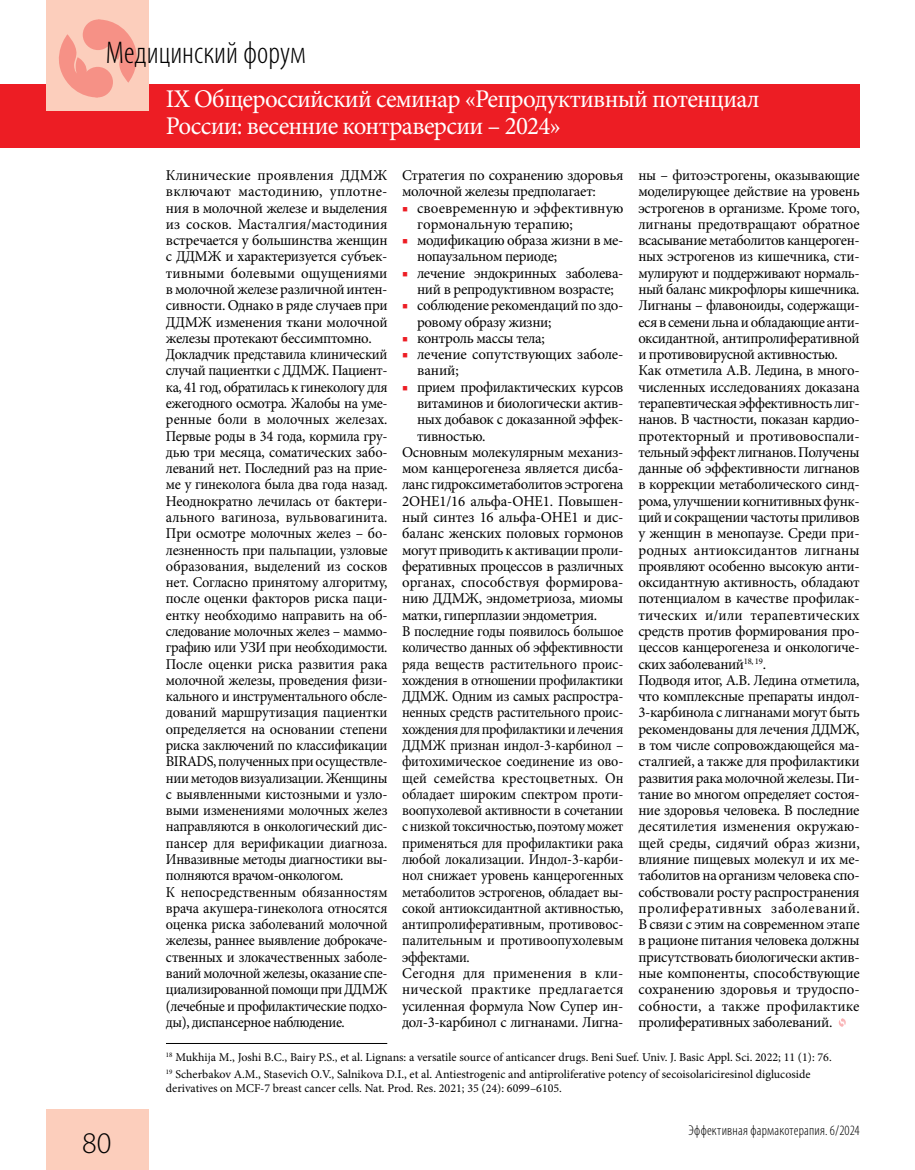
<style>
.page{position:relative;width:915px;height:1170px;background:#fff}
.page>*{position:absolute;margin:0;border:0;box-sizing:border-box;transform-origin:0 0}
.t1{font:300 condensed 31.5px "Myriad Pro";color:#000}
.t2{font:300 30px "Myriad Pro";color:#000}
.t3{font:25.5px/27px "Minion Pro";letter-spacing:-.03em;color:#fff}
.t4{font:15px/16.4px "Minion Pro";letter-spacing:-.02em;color:#000}
.t5{font:15px "Minion Pro";letter-spacing:-.02em;color:#000;scale:.94 1}
.t6{font:15px/16.2px "Minion Pro";color:#000}
.t7{font:15px "Minion Pro";color:#000;scale:.94 1}
.t8{font:15px "Minion Pro";letter-spacing:.005em;color:#000;scale:.94 1}
.t9{font:15px "Minion Pro";letter-spacing:.015em;color:#000}
.t10{font:15px "Minion Pro";letter-spacing:.01em;color:#000}
.t11{font:300 condensed 14.25px "Myriad Pro";letter-spacing:.015em;color:#000}
.t12{font:12px/17.7px "Minion Pro";color:#000}
.s1{color:#ed1d24}
</style>
<div class="page">
<div style="left:0;top:84px;width:859px;height:63px;background:#ed1d24"></div>
<div style="left:47px;top:0;width:102px;height:111px;background:#fccebc"></div>
<div style="left:47px;top:1108px;width:102px;height:61px;background:#fccebc"></div>
<svg style="left:59px;top:19px;width:78px;height:79px"></svg>
<hr style="left:166px;top:1043px;width:221px;height:1px;background:#000">
<svg style="left:838px;top:1018px;width:8px;height:8px"></svg>
<h1 class="t1" style="left:106px;top:34px;width:201px">Медицинский форум</h1>
<h3 class="t3" style="left:166px;top:85px;width:595px">IX Общероссийский семинар «Репродуктивный потенциал<br>России: весенние контраверсии – 2024»</h3>
<p class="t4" style="left:166px;top:167px;width:223px">Клинические проявления ДДМЖ включают мастодинию, уплотне&shy;ния в молочной железе и выделения из сосков. Масталгия/мастодиния встречается у большинства женщин с ДДМЖ и характеризуется субъек&shy;тивными болевыми ощущениями в молочной железе различной интен&shy;сивности. Однако в ряде случаев при ДДМЖ изменения ткани молочной железы протекают бессимптомно.<br>Докладчик представила клинический случай пациентки с ДДМЖ. Пациент&shy;ка, 41 год, обратилась к гинекологу для ежегодного осмотра. Жалобы на уме&shy;ренные боли в молочных железах.<br>Первые роды в 34 года, кормила гру&shy;дью три месяца, соматических забо&shy;леваний нет. Последний раз на прие&shy;ме у гинеколога была два года назад.<br>Неоднократно лечилась от бактери&shy;ального вагиноза, вульвовагинита.<br>При осмотре молочных желез – бо&shy;лезненность при пальпации, узловые образования, выделений из сосков нет. Согласно принятому алгоритму, после оценки факторов риска паци&shy;ентку необходимо направить на об&shy;следование молочных желез – маммо&shy;графию или УЗИ при необходимости.<br>После оценки риска развития рака молочной железы, проведения физи&shy;кального и инструментального обсле&shy;дований маршрутизация пациентки определяется на основании степени риска заключений по классификации BIRADS, полученных при осуществле&shy;нии методов визуализации. Женщины с выявленными кистозными и узло&shy;выми изменениями молочных желез направляются в онкологический дис&shy;пансер для верификации диагноза.<br>Инвазивные методы диагностики вы&shy;полняются врачом-онкологом.<br>К непосредственным обязанностям врача акушера-гинеколога относятся оценка риска заболеваний молочной железы, раннее выявление доброкаче&shy;ственных и злокачественных заболе&shy;ваний молочной железы, оказание спе&shy;циализированной помощи при ДДМЖ (лечебные и профилактические подхо&shy;ды), диспансерное наблюдение.</p>
<p class="t4" style="left:402px;top:167px;width:223px">Стратегия по сохранению здоровья молочной железы предполагает:</p>
<p class="t6" style="left:417px;top:200px;width:208px;text-indent:-15px"><span class="s1">■</span> своевременную и эффективную гормональную терапию;</p>
<p class="t4" style="left:417px;top:232px;width:208px;text-indent:-15px"><span class="s1">■</span> модификацию образа жизни в ме&shy;нопаузальном периоде;</p>
<p class="t4" style="left:402px;top:265px;width:223px;text-align:center"><span class="s1">■</span> лечение эндокринных заболева&shy;ний в репродуктивном возрасте;</p>
<p class="t4" style="left:417px;top:297px;width:208px;text-indent:-15px"><span class="s1">■</span> соблюдение рекомендаций по здо&shy;ровому образу жизни;</p>
<p class="t4" style="left:402px;top:330px;width:144px"><span class="s1">■</span> контроль массы тела;</p>
<p class="t4" style="left:417px;top:346px;width:208px;text-indent:-15px"><span class="s1">■</span> лечение сопутствующих заболе&shy;ваний;</p>
<p class="t4" style="left:402px;top:379px;width:223px"><span class="s1">■</span> прием профилактических курсов</p>
<p class="t4" style="left:417px;top:395px;width:208px">витаминов и биологически актив-</p>
<p class="t4" style="left:417px;top:411px;width:208px">ных добавок с доказанной эффек-</p>
<p class="t4" style="left:417px;top:427px;width:70px">тивностью.</p>
<p class="t4" style="left:402px;top:444px;width:223px">Основным молекулярным механиз-</p>
<p class="t4" style="left:402px;top:460px;width:223px">мом канцерогенеза является дисба-</p>
<p class="t4" style="left:402px;top:476px;width:223px">ланс гидроксиметаболитов эстрогена</p>
<p class="t4" style="left:402px;top:493px;width:223px">2ОНЕ1/16 альфа-ОНЕ1. Повышен-</p>
<p class="t4" style="left:402px;top:509px;width:223px">ный синтез 16 альфа-ОНЕ1 и дис-</p>
<p class="t4" style="left:402px;top:525px;width:223px">баланс женских половых гормонов</p>
<p class="t4" style="left:402px;top:541px;width:223px">могут приводить к активации проли-</p>
<p class="t4" style="left:402px;top:558px;width:223px">феративных процессов в различных</p>
<p class="t6" style="left:402px;top:574px;width:223px">органах, способствуя формирова-</p>
<p class="t4" style="left:402px;top:590px;width:223px">нию ДДМЖ, эндометриоза, миомы</p>
<p class="t4" style="left:402px;top:606px;width:196px">матки, гиперплазии эндометрия.</p>
<p class="t5" style="left:402px;top:621px;width:237px">В последние годы появилось большое</p>
<p class="t5" style="left:402px;top:637px;width:237px">количество данных об эффективности</p>
<p class="t7" style="left:402px;top:653px;width:237px">ряда веществ растительного проис-</p>
<p class="t5" style="left:402px;top:670px;width:237px">хождения в отношении профилактики</p>
<p class="t5" style="left:402px;top:686px;width:237px">ДДМЖ. Одним из самых распростра-</p>
<p class="t5" style="left:402px;top:702px;width:237px">ненных средств растительного проис-</p>
<p class="t5" style="left:402px;top:718px;width:237px">хождения для профилактики и лечения</p>
<p class="t5" style="left:402px;top:735px;width:237px">ДДМЖ признан индол-3-карбинол –</p>
<p class="t5" style="left:402px;top:751px;width:237px">фитохимическое соединение из ово-</p>
<p class="t8" style="left:402px;top:767px;width:237px">щей семейства крестоцветных. Он</p>
<p class="t5" style="left:402px;top:784px;width:237px">обладает широким спектром проти-</p>
<p class="t5" style="left:402px;top:800px;width:237px">воопухолевой активности в сочетании</p>
<p class="t5" style="left:402px;top:816px;width:237px">с низкой токсичностью, поэтому может</p>
<p class="t5" style="left:402px;top:832px;width:237px">применяться для профилактики рака</p>
<p class="t5" style="left:402px;top:849px;width:237px">любой локализации. Индол-3-карби-</p>
<p class="t5" style="left:402px;top:865px;width:237px">нол снижает уровень канцерогенных</p>
<p class="t5" style="left:402px;top:881px;width:237px">метаболитов эстрогенов, обладает вы-</p>
<p class="t5" style="left:402px;top:897px;width:237px">сокой антиоксидантной активностью,</p>
<p class="t5" style="left:402px;top:914px;width:237px">антипролиферативным, противовос-</p>
<p class="t5" style="left:402px;top:930px;width:237px">палительным и противоопухолевым</p>
<p class="t5" style="left:402px;top:946px;width:73px">эффектами.</p>
<p class="t10" style="left:402px;top:963px;width:223px">Сегодня для применения в кли-</p>
<p class="t9" style="left:402px;top:979px;width:223px">нической практике предлагается</p>
<p class="t4" style="left:402px;top:997px;width:223px">усиленная формула Now Супер ин-</p>
<p class="t4" style="left:402px;top:1013px;width:223px">дол-3-карбинол с лигнанами. Лигна-</p>
<p class="t4" style="left:638px;top:167px;width:223px">ны – фитоэстрогены, оказывающие моделирующее действие на уровень эстрогенов в организме. Кроме того, лигнаны предотвращают обратное всасывание метаболитов канцероген&shy;ных эстрогенов из кишечника, сти&shy;мулируют и поддерживают нормаль&shy;ный баланс микрофлоры кишечника.<br>Лигнаны – флавоноиды, содержащи&shy;еся в семени льна и обладающие анти&shy;оксидантной, антипролиферативной и противовирусной активностью.<br>Как отметила А.В. Ледина, в много&shy;численных исследованиях доказана терапевтическая эффективность лиг&shy;нанов. В частности, показан кардио&shy;протекторный и противовоспали&shy;тельный эффект лигнанов. Получены данные об эффективности лигнанов в коррекции метаболического синд&shy;рома, улучшении когнитивных функ&shy;ций и сокращении частоты приливов у женщин в менопаузе. Среди при&shy;родных антиоксидантов лигнаны проявляют особенно высокую анти&shy;оксидантную активность, обладают потенциалом в качестве профилак&shy;тических и/или терапевтических средств против формирования про&shy;цессов канцерогенеза и онкологиче&shy;ских заболеваний<sup>18,</sup> <sup>19</sup>.<br>Подводя итог, А.В. Ледина отметила, что комплексные препараты индол-3-карбинола с лигнанами могут быть рекомендованы для лечения ДДМЖ, в том числе сопровождающейся ма&shy;сталгией, а также для профилактики развития рака молочной железы. Пи&shy;тание во многом определяет состоя&shy;ние здоровья человека. В последние десятилетия изменения окружаю&shy;щей среды, сидячий образ жизни, влияние пищевых молекул и их ме&shy;таболитов на организм человека спо&shy;собствовали росту распространения пролиферативных заболеваний.<br>В связи с этим на современном этапе в рационе питания человека должны присутствовать биологически актив&shy;ные компоненты, способствующие сохранению здоровья и трудоспо&shy;собности, а также профилактике пролиферативных заболеваний.</p>
<h2 class="t2" style="left:82px;top:1126px;width:31px">80</h2>
<p class="t12" style="left:166px;top:1047px;width:667px"><sup>18</sup> Mukhija M., Joshi B.C., Bairy P.S., et al. Lignans: a versatile source of anticancer drugs. Beni Suef. Univ. J. Basic Appl. Sci. 2022; 11 (1): 76.<br><sup>19</sup> Scherbakov A.M., Stasevich O.V., Salnikova D.I., et al. Antiestrogenic and antiproliferative potency of secoisolariciresinol diglucoside</p>
<p class="t12" style="left:166px;top:1079px;width:397px">derivatives on MCF-7 breast cancer cells. Nat. Prod. Res. 2021; 35 (24): 6099–6105.</p>
<p class="t11" style="left:688px;top:1121px;width:172px">Эффективная фармакотерапия. 6/2024</p>
</div>
